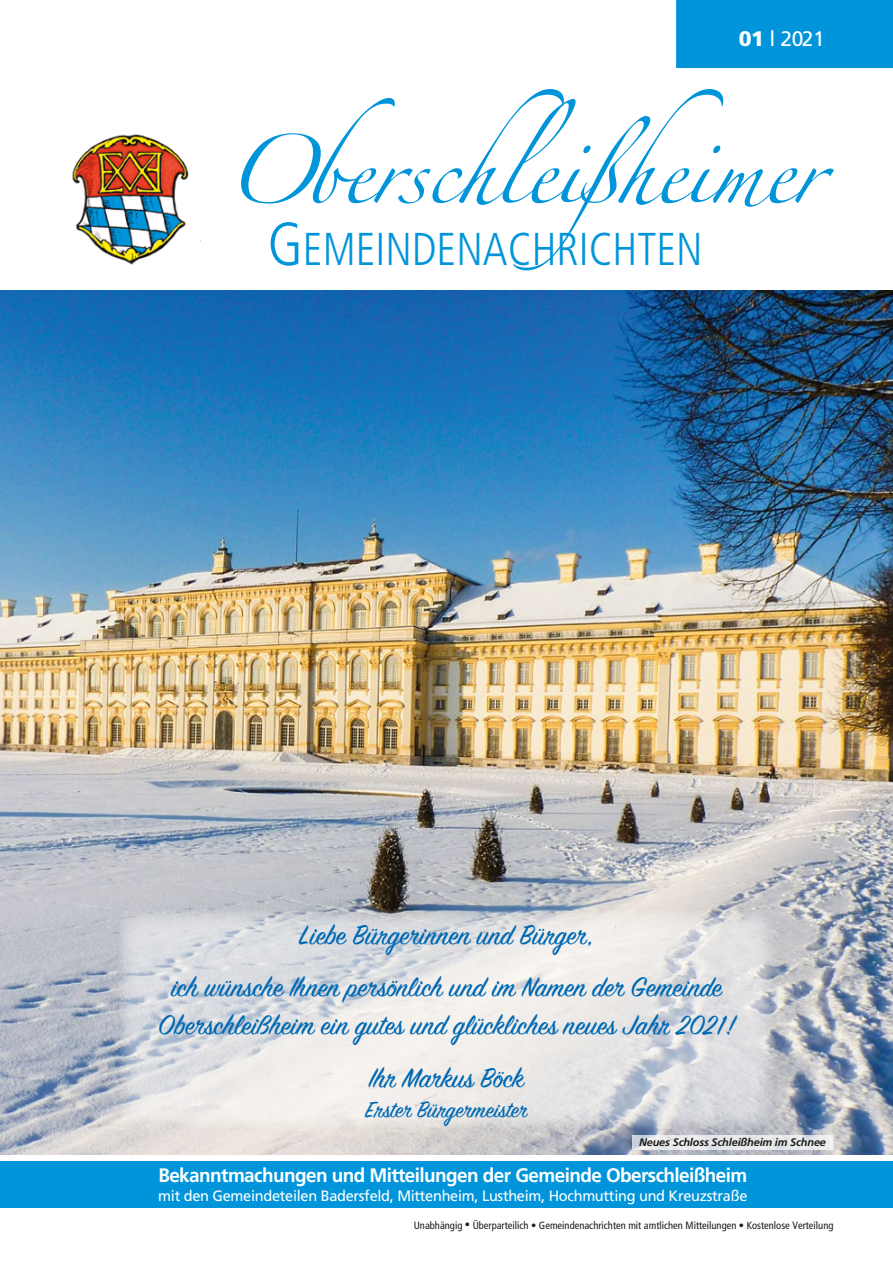
<style>
.page{position:relative;width:893px;height:1263px;background:#fff}
.page>*{position:absolute;margin:0;border:0;box-sizing:border-box;transform-origin:0 0}
.t1{font:61.65px "Zapfino";letter-spacing:-.03em;color:#0095db}
.t2{font:300 condensed 46.05px "Frutiger";color:#0095db}
.t3{font:30.3px/52.3px "Sign Painter House Script";color:#0069b4;text-align:center}
.t4{font:24.9px "Sign Painter House Script";color:#0069b4}
.t5{font:21px "Frutiger";color:#fff}
.t6{font:700 19.5px "Frutiger";letter-spacing:-.03em;color:#fff}
.t7{font:15px "Frutiger";letter-spacing:-.02em;color:#fff}
.t8{font:italic 700 10.95px "Frutiger";letter-spacing:-.015em;color:#1a1a18}
.t9{font:condensed 10.5px "Frutiger";color:#1a1a18}
.s1{font-weight:900}
.s2{font-size:61.35px}
</style>
<div class="page">
<img style="left:0;top:290px;width:893px;height:864px">
<svg style="left:119px;top:910px;width:655px;height:218px;background:#e0e0e2"></svg>
<div style="left:676px;top:0;width:217px;height:68px;background:#0095db"></div>
<div style="left:0;top:1160px;width:893px;height:47px;background:#0095db"></div>
<img style="left:72px;top:134px;width:117px;height:131px">
<svg style="left:632px;top:1135px;width:201px;height:14px;background:#e6e7ea"></svg>
<p class="t5" style="left:739px;top:27px;width:87px"><span class="s1">01</span> l 2021</p>
<h1 class="t1" style="left:223px;top:145px;width:601px">Oberschleißheimer</h1>
<h2 class="t2" style="left:268px;top:223px;width:437px"><span class="s2">G</span>EMEINDENACHRICHTEN</h2>
<p class="t3" style="left:171px;top:911px;width:552px">Liebe Bürgerinnen und Bürger,<br>ich wünsche Ihnen persönlich und im Namen der Gemeinde</p>
<p class="t3" style="left:158px;top:1002px;width:578px">Oberschleißheim ein gutes und glückliches neues Jahr 2021!<br>Ihr Markus Böck</p>
<p class="t4" style="left:366px;top:1094px;width:165px">Erster Bürgermeister</p>
<p class="t8" style="left:639px;top:1136px;width:189px">Neues Schloss Schleißheim im Schnee</p>
<p class="t6" style="left:158px;top:1163px;width:591px">Bekanntmachungen und Mitteilungen der Gemeinde Oberschleißheim</p>
<p class="t7" style="left:158px;top:1187px;width:591px">mit den Gemeindeteilen Badersfeld, Mittenheim, Lustheim, Hochmutting und Kreuzstraße</p>
<p class="t9" style="left:414px;top:1219px;width:421px">Unabhängig • Überparteilich • Gemeindenachrichten mit amtlichen Mitteilungen • Kostenlose Verteilung</p>
</div>
